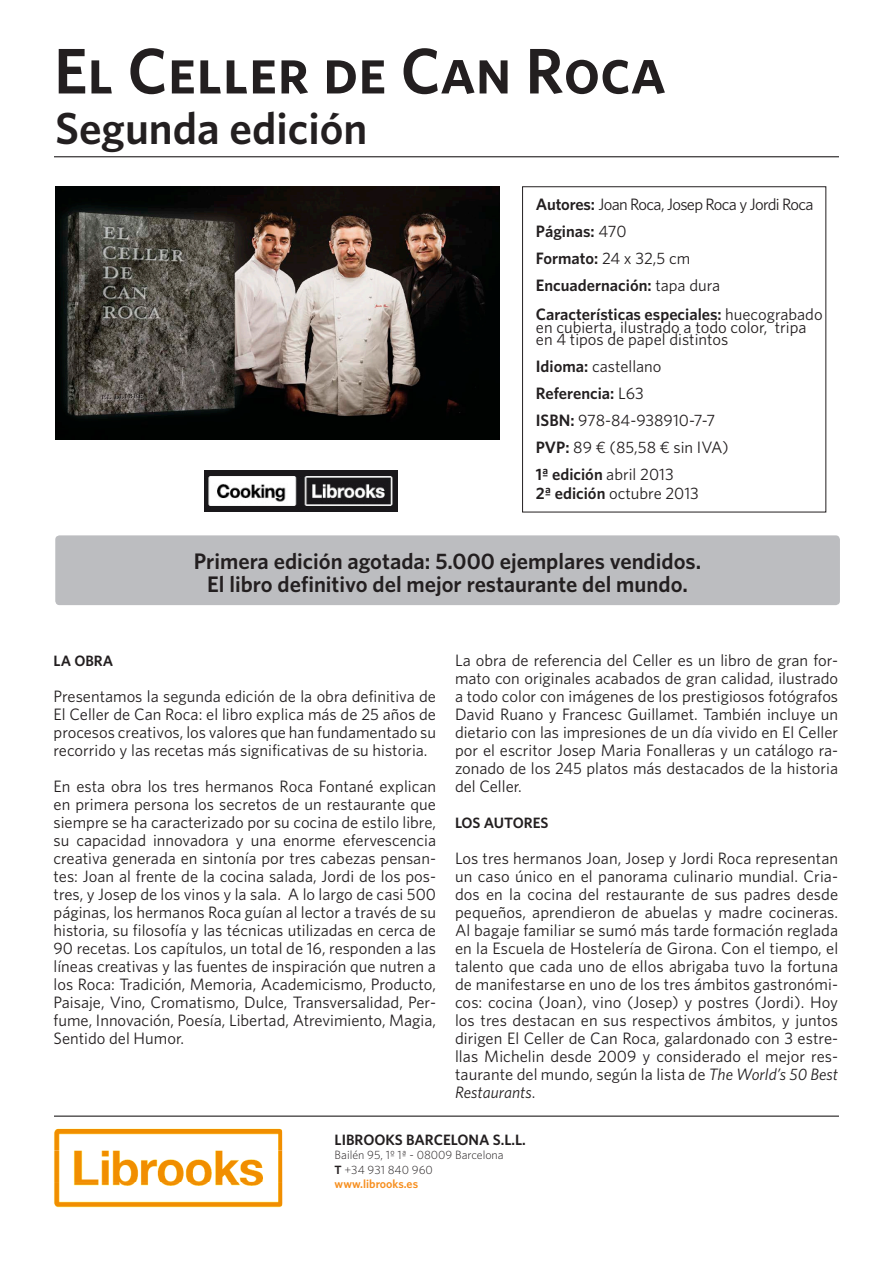
<style>
.page{position:relative;width:893px;height:1263px;background:#fff}
.page>*{position:absolute;margin:0;border:0;box-sizing:border-box;transform-origin:0 0}
.t1{font:64.5px "Whitney Semibold SC";color:#231f20}
.t2{font:600 45px "Whitney";color:#231f20}
.t3{font:600 22.5px "Whitney";color:#231f20}
.t4{font:16.5px/18px "Whitney";color:#231f20;text-align:justify}
.t5{font:600 16.5px "Whitney";color:#231f20}
.t6{font:16.5px "Whitney";letter-spacing:-.04em;color:#231f20}
.t7{font:600 15px "Whitney";color:#231f20}
.t8{font:300 12px "Whitney";color:#231f20}
.t9{font:600 12px "Whitney";color:#f68e1e}
.s1{font-weight:600}
.s2{font-weight:400}
.s3{font-style:italic}
</style>
<div class="page">
<img style="left:53px;top:1128px;width:229px;height:80px">
<hr style="left:54px;top:1115px;width:785px;height:2px;background:#231f20">
<hr style="left:54px;top:156px;width:785px;height:1px;background:#231f20">
<div style="left:522px;top:186px;width:304px;height:326px;border:1px solid #231f20"></div>
<div style="left:55px;top:535px;width:785px;height:70px;background:#bcbdc0;border-radius:4px"></div>
<img style="left:204px;top:470px;width:194px;height:42px">
<img style="left:55px;top:186px;width:444px;height:253px">
<p class="t1" style="left:54px;top:32px;width:613px">El Celler de Can Roca</p>
<p class="t2" style="left:55px;top:101px;width:314px">Segunda edición</p>
<p class="t6" style="left:536px;top:195px;width:279px"><span class="s1">Autores:</span> Joan Roca, Josep Roca y Jordi Roca</p>
<p class="t5" style="left:536px;top:221px;width:92px">Páginas: <span class="s2">470</span></p>
<p class="t4" style="left:536px;top:249px;width:156px"><span class="s1">Formato:</span> 24 x 32,5 cm</p>
<p class="t5" style="left:536px;top:275px;width:186px">Encuadernación: <span class="s2">tapa dura</span></p>
<p class="t4" style="left:536px;top:307px;width:288px;line-height:13.5px"><span class="s1">Características especiales:</span> huecograbado en cubierta, ilustrado a todo color, tripa</p>
<p class="t4" style="left:536px;top:330px;width:194px">en 4 tipos de papel distintos</p>
<p class="t4" style="left:536px;top:357px;width:127px"><span class="s1">Idioma:</span> castellano</p>
<p class="t5" style="left:536px;top:383px;width:109px">Referencia: <span class="s2">L63</span></p>
<p class="t4" style="left:536px;top:411px;width:181px"><span class="s1">ISBN:</span> 978-84-938910-7-7</p>
<p class="t4" style="left:536px;top:438px;width:194px"><span class="s1">PVP:</span> 89 ¤ (85,58 ¤ sin IVA)</p>
<p class="t5" style="left:536px;top:464px;width:139px">1ª edición <span class="s2">abril 2013</span></p>
<p class="t4" style="left:536px;top:484px;width:164px"><span class="s1">2ª edición</span> octubre 2013</p>
<p class="t3" style="left:194px;top:548px;width:509px">Primera edición agotada: 5.000 ejemplares vendidos.</p>
<p class="t3" style="left:207px;top:570px;width:482px">El libro definitivo del mejor restaurante del mundo.</p>
<p class="t7" style="left:54px;top:652px;width:61px">LA OBRA</p>
<p class="t4" style="left:54px;top:687px;width:384px">Presentamos la segunda edición de la obra definitiva de El Celler de Can Roca: el libro explica más de 25 años de procesos creativos, los valores que han fundamentado su recorrido y las recetas más significativas de su historia.</p>
<p class="t4" style="left:54px;top:777px;width:384px">En esta obra los tres hermanos Roca Fontané explican en primera persona los secretos de un restaurante que siempre se ha caracterizado por su cocina de estilo libre, su capacidad innovadora y una enorme efervescencia creativa generada en sintonía por tres cabezas pensan&shy;tes: Joan al frente de la cocina salada, Jordi de los pos&shy;tres, y Josep de los vinos y la sala. A lo largo de casi 500 páginas, los hermanos Roca guían al lector a través de su historia, su filosofía y las técnicas utilizadas en cerca de 90 recetas. Los capítulos, un total de 16, responden a las líneas creativas y las fuentes de inspiración que nutren a los Roca: Tradición, Memoria, Academicismo, Producto, Paisaje, Vino, Cromatismo, Dulce, Transversalidad, Per&shy;fume, Innovación, Poesía, Libertad, Atrevimiento, Magia, Sentido del Humor.</p>
<p class="t4" style="left:455px;top:651px;width:385px">La obra de referencia del Celler es un libro de gran for&shy;mato con originales acabados de gran calidad, ilustrado a todo color con imágenes de los prestigiosos fotógrafos David Ruano y Francesc Guillamet. También incluye un dietario con las impresiones de un día vivido en El Celler por el escritor Josep Maria Fonalleras y un catálogo ra&shy;zonado de los 245 platos más destacados de la historia del Celler.</p>
<p class="t7" style="left:455px;top:814px;width:95px">LOS AUTORES</p>
<p class="t4" style="left:455px;top:849px;width:385px">Los tres hermanos Joan, Josep y Jordi Roca representan un caso único en el panorama culinario mundial. Cria&shy;dos en la cocina del restaurante de sus padres desde pequeños, aprendieron de abuelas y madre cocineras.<br>Al bagaje familiar se sumó más tarde formación reglada en la Escuela de Hostelería de Girona. Con el tiempo, el talento que cada uno de ellos abrigaba tuvo la fortuna de manifestarse en uno de los tres ámbitos gastronómi&shy;cos: cocina (Joan), vino (Josep) y postres (Jordi). Hoy los tres destacan en sus respectivos ámbitos, y juntos dirigen El Celler de Can Roca, galardonado con 3 estre&shy;llas Michelin desde 2009 y considerado el mejor res&shy;taurante del mundo, según la lista de <span class="s3">The World’s 50 Best Restaurants</span>.</p>
<p class="t7" style="left:335px;top:1131px;width:193px">LIBROOKS BARCELONA S.L.L.</p>
<p class="t8" style="left:335px;top:1148px;width:170px">Bailén 95, 1º 1ª - 08009 Barcelona</p>
<p class="t8" style="left:335px;top:1162px;width:100px"><span class="s1">T</span> +34 931 840 960</p>
<p class="t9" style="left:335px;top:1177px;width:85px">www.librooks.es</p>
</div>
